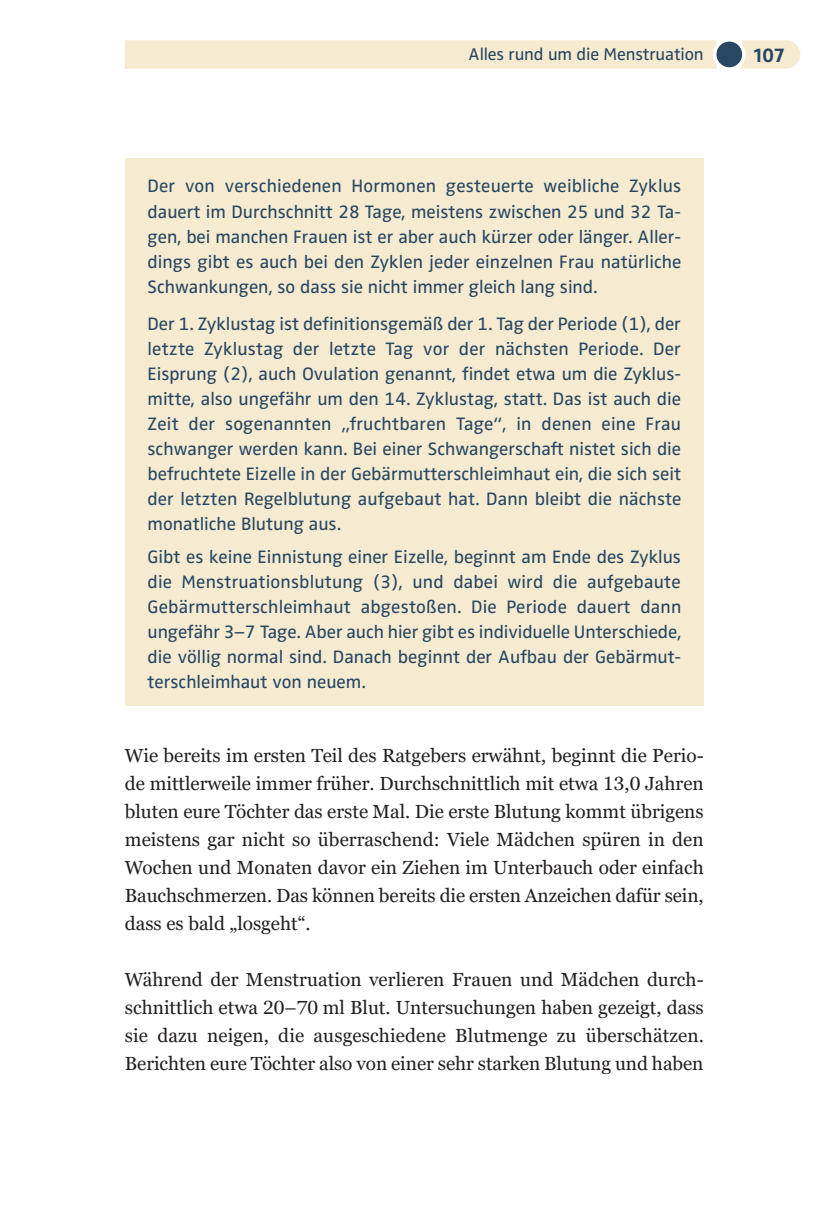
<style>
.page{position:relative;width:823px;height:1219px;background:#fff}
.page>*{position:absolute;margin:0;border:0;box-sizing:border-box;transform-origin:0 0}
.t1{font:700 20.8px "Zwo Pro";color:#274762}
.Grundtext{font:19px/28px "Georgia Pro";letter-spacing:-.005em;color:#231f20;text-align:justify}
.Kasten_Grundtext{font:18.6px/25px "Zwo Pro";color:#274762;text-align:justify}
.t2{font:17.6px "Zwo Pro";letter-spacing:-.005em;color:#274762}
</style>
<div class="page">
<div style="left:125px;top:159px;width:578px;height:547px;background:#f6ebd1"></div>
<svg style="left:125px;top:40px;width:674px;height:29px;background:#f5ebd2"></svg>
<div style="left:716px;top:42px;width:25px;height:25px;background:#274762;border-radius:50%"></div>
<p class="t2" style="left:468px;top:44px;width:236px">Alles rund um die Menstruation</p>
<p class="t1" style="left:753px;top:42px;width:33px">107</p>
<p class="Kasten_Grundtext" style="left:147px;top:174px;width:535px;text-align:left">Der von verschiedenen Hormonen gesteuerte weibliche Zyklus dauert im Durchschnitt 28 Tage, meistens zwischen 25 und 32 Ta--- gen, bei manchen Frauen ist er aber auch kürzer oder länger. Aller&shy;dings gibt es auch bei den Zyklen jeder einzelnen Frau natürliche Schwankungen, so dass sie nicht immer gleich lang sind.</p>
<p class="Kasten_Grundtext" style="left:147px;top:311px;width:535px">Der 1. Zyklustag ist definitionsgemäß der 1. Tag der Periode (1), der letzte Zyklustag der letzte Tag vor der nächsten Periode. Der Eisprung (2), auch Ovulation genannt, findet etwa um die Zyklus&shy;mitte, also ungefähr um den 14. Zyklustag, statt. Das ist auch die Zeit der sogenannten „fruchtbaren Tage“, in denen eine Frau schwanger werden kann. Bei einer Schwangerschaft nistet sich die befruchtete Eizelle in der Gebärmutterschleimhaut ein, die sich seit der letzten Regelblutung aufgebaut hat. Dann bleibt die nächste monatliche Blutung aus.</p>
<p class="Kasten_Grundtext" style="left:147px;top:545px;width:535px">Gibt es keine Einnistung einer Eizelle, beginnt am Ende des Zyklus die Menstruationsblutung (3), und dabei wird die aufgebaute Gebärmutterschleimhaut abgestoßen. Die Periode dauert dann ungefähr 3–7 Tage. Aber auch hier gibt es individuelle Unterschiede, die völlig normal sind. Danach beginnt der Aufbau der Gebärmut&shy;terschleimhaut von neuem.</p>
<p class="Grundtext" style="left:125px;top:742px;width:580px">Wie bereits im ersten Teil des Ratgebers erwähnt, beginnt die Perio&shy;de mittlerweile immer früher. Durchschnittlich mit etwa 13,0 Jahren bluten eure Töchter das erste Mal. Die erste Blutung kommt übrigens meistens gar nicht so überraschend: Viele Mädchen spüren in den Wochen und Monaten davor ein Ziehen im Unterbauch oder einfach Bauchschmerzen. Das können bereits die ersten Anzeichen dafür sein, dass es bald „losgeht“.</p>
<p class="Grundtext" style="left:125px;top:966px;width:580px">Während der Menstruation verlieren Frauen und Mädchen durch&shy;schnittlich etwa 20–70 ml Blut. Untersuchungen haben gezeigt, dass sie dazu neigen, die ausgeschiedene Blutmenge zu überschätzen.<br>Berichten eure Töchter also von einer sehr starken Blutung und haben</p>
</div>
